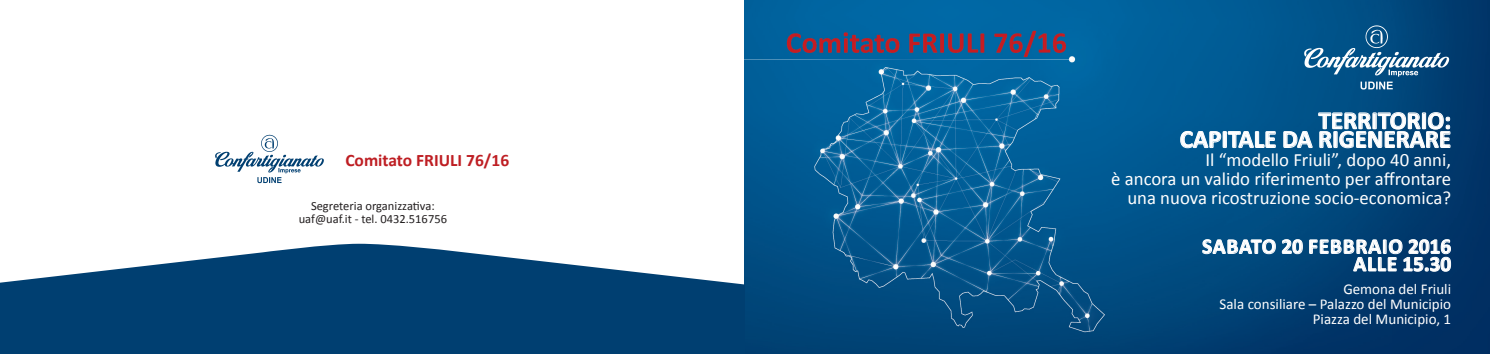
<style>
.page{position:relative;width:1490px;height:354px;background:#fff}
.page>*{position:absolute;margin:0;border:0;box-sizing:border-box;transform-origin:0 0}
.t1{font:700 25px "Calibri";color:#fff}
.t2{font:700 21.25px "Calibri";letter-spacing:.04em;color:#fff}
.t3{font:18.75px "Calibri";color:#fff}
.t4{font:700 17.5px "Calibri";color:#be1e23}
.t5{font:15px "Calibri";color:#fff}
.t6{font:12.5px "Calibri";color:#231f20}
</style>
<div class="page">
<img style="left:745px;top:0;width:745px;height:354px">
<svg style="left:0;top:243px;width:745px;height:111px;fill:#003f71"></svg>
<svg style="left:1202px;top:236px;width:249px;height:36px;background:#2f648e"></svg>
<svg style="left:1180px;top:128px;width:96px;height:20px;background:#4081ab"></svg>
<svg style="left:1283px;top:112px;width:168px;height:36px;background:#4379a0"></svg>
<img style="left:1300px;top:20px;width:151px;height:75px">
<img style="left:215px;top:134px;width:109px;height:50px">
<p class="t4" style="left:345px;top:149px;width:165px">Comitato FRIULI 76/16</p>
<p class="t6" style="left:311px;top:197px;width:125px">Segreteria organizzativa:</p>
<p class="t6" style="left:299px;top:211px;width:150px">uaf@uaf.it - tel. 0432.516756</p>
<p class="t1" style="left:1318px;top:104px;width:134px">TERRITORIO:</p>
<p class="t1" style="left:1180px;top:123px;width:273px">CAPITALE DA RIGENERARE</p>
<p class="t3" style="left:1205px;top:148px;width:247px">Il “modello Friuli”, dopo 40 anni,</p>
<p class="t3" style="left:1111px;top:167px;width:341px">è ancora un valido riferimento per affrontare</p>
<p class="t3" style="left:1127px;top:185px;width:325px">una nuova ricostruzione socio-economica?</p>
<p class="t2" style="left:1202px;top:233px;width:250px">SABATO 20 FEBBRAIO 2016</p>
<p class="t2" style="left:1353px;top:250px;width:99px">ALLE 15.30</p>
<p class="t5" style="left:1343px;top:279px;width:109px">Gemona del Friuli</p>
<p class="t5" style="left:1219px;top:294px;width:233px">Sala consiliare – Palazzo del Municipio</p>
<p class="t5" style="left:1313px;top:309px;width:140px">Piazza del Municipio, 1</p>
</div>
